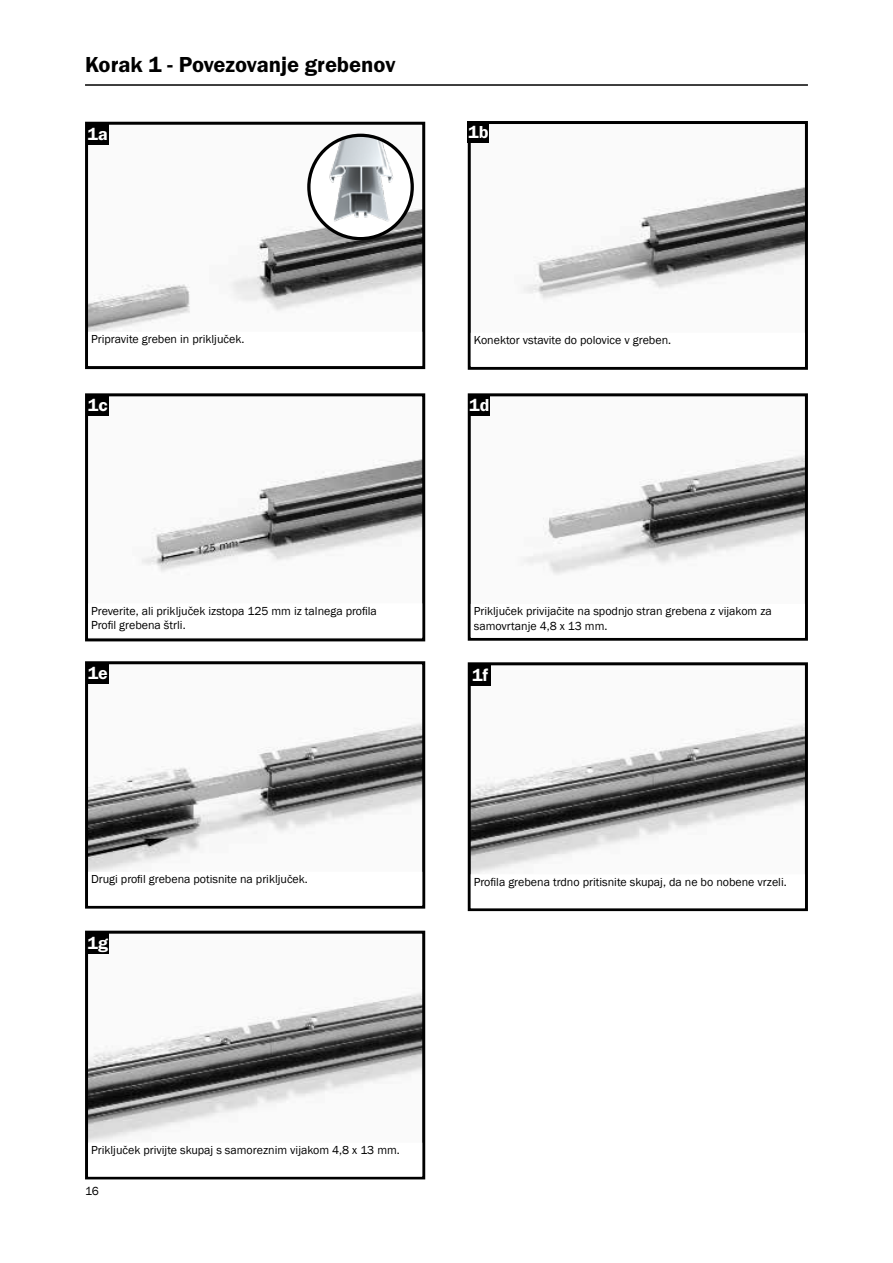
<style>
.page{position:relative;width:893px;height:1263px;background:#fff}
.page>*{position:absolute;margin:0;border:0;box-sizing:border-box;transform-origin:0 0}
.t1{font:22.5px "Franklin Gothic URW Dem";color:#000}
.t2{font:18px "Franklin Gothic URW Dem";color:#fff}
.t3{font:12px/14.4px "Franklin Gothic";color:#000}
</style>
<div class="page">
<hr style="left:85px;top:84px;width:723px;height:2px;background:#000">
<img style="left:108px;top:397px;width:313px;height:175px">
<div style="left:85px;top:393px;width:340px;height:248px;border:3px solid #000"></div>
<img style="left:523px;top:455px;width:281px;height:120px">
<div style="left:468px;top:393px;width:340px;height:248px;border:3px solid #000"></div>
<img style="left:89px;top:665px;width:332px;height:207px">
<div style="left:85px;top:661px;width:340px;height:248px;border:3px solid #000"></div>
<img style="left:472px;top:685px;width:332px;height:189px">
<div style="left:468px;top:662px;width:340px;height:249px;border:3px solid #000"></div>
<img style="left:89px;top:126px;width:332px;height:206px">
<div style="left:85px;top:122px;width:340px;height:247px;border:3px solid #000"></div>
<div style="left:87px;top:395px;width:21px;height:21px;background:#000"></div>
<div style="left:469px;top:395px;width:21px;height:21px;background:#000"></div>
<div style="left:87px;top:662px;width:21px;height:22px;background:#000"></div>
<div style="left:469px;top:664px;width:22px;height:21px;background:#000"></div>
<img style="left:523px;top:187px;width:281px;height:113px">
<div style="left:468px;top:121px;width:340px;height:249px;border:3px solid #000"></div>
<div style="left:468px;top:122px;width:21px;height:21px;background:#000"></div>
<img style="left:309px;top:136px;width:103px;height:103px">
<div style="left:307px;top:134px;width:107px;height:106px;border:3px solid #000;border-radius:50%"></div>
<img style="left:89px;top:935px;width:332px;height:207px">
<div style="left:85px;top:931px;width:340px;height:248px;border:3px solid #000"></div>
<div style="left:87px;top:124px;width:21px;height:21px;background:#000"></div>
<div style="left:87px;top:932px;width:21px;height:22px;background:#000"></div>
<div style="left:471px;top:333px;width:334px;height:34px;border:3px solid #fff"></div>
<div style="left:88px;top:872px;width:334px;height:34px;border:3px solid #fff"></div>
<div style="left:88px;top:1143px;width:334px;height:34px;border:3px solid #fff"></div>
<h1 class="t1" style="left:85px;top:50px;width:312px">Korak 1 - Povezovanje grebenov</h1>
<h2 class="t2" style="left:88px;top:123px;width:22px">1a</h2>
<h2 class="t2" style="left:468px;top:121px;width:22px">1b</h2>
<p class="t3" style="left:91px;top:332px;width:155px">Pripravite greben in priključek.</p>
<p class="t3" style="left:474px;top:333px;width:199px">Konektor vstavite do polovice v greben.</p>
<h2 class="t2" style="left:88px;top:394px;width:21px">1c</h2>
<h2 class="t2" style="left:469px;top:394px;width:22px">1d</h2>
<p class="t3" style="left:91px;top:604px;width:287px">Preverite, ali priključek izstopa 125 mm iz talnega profila<br>Profil grebena štrli.</p>
<p class="t3" style="left:474px;top:604px;width:299px">Priključek privijačite na spodnjo stran grebena z vijakom za samovrtanje 4,8 x 13 mm.</p>
<h2 class="t2" style="left:88px;top:662px;width:22px">1e</h2>
<h2 class="t2" style="left:472px;top:664px;width:18px">1f</h2>
<p class="t3" style="left:91px;top:872px;width:218px">Drugi profil grebena potisnite na priključek.</p>
<p class="t3" style="left:474px;top:875px;width:314px">Profila grebena trdno pritisnite skupaj, da ne bo nobene vrzeli.</p>
<h2 class="t2" style="left:88px;top:932px;width:22px">1g</h2>
<p class="t3" style="left:91px;top:1143px;width:310px">Priključek privijte skupaj s samoreznim vijakom 4,8 x 13 mm.</p>
<p class="t3" style="left:85px;top:1184px;width:15px">16</p>
</div>
